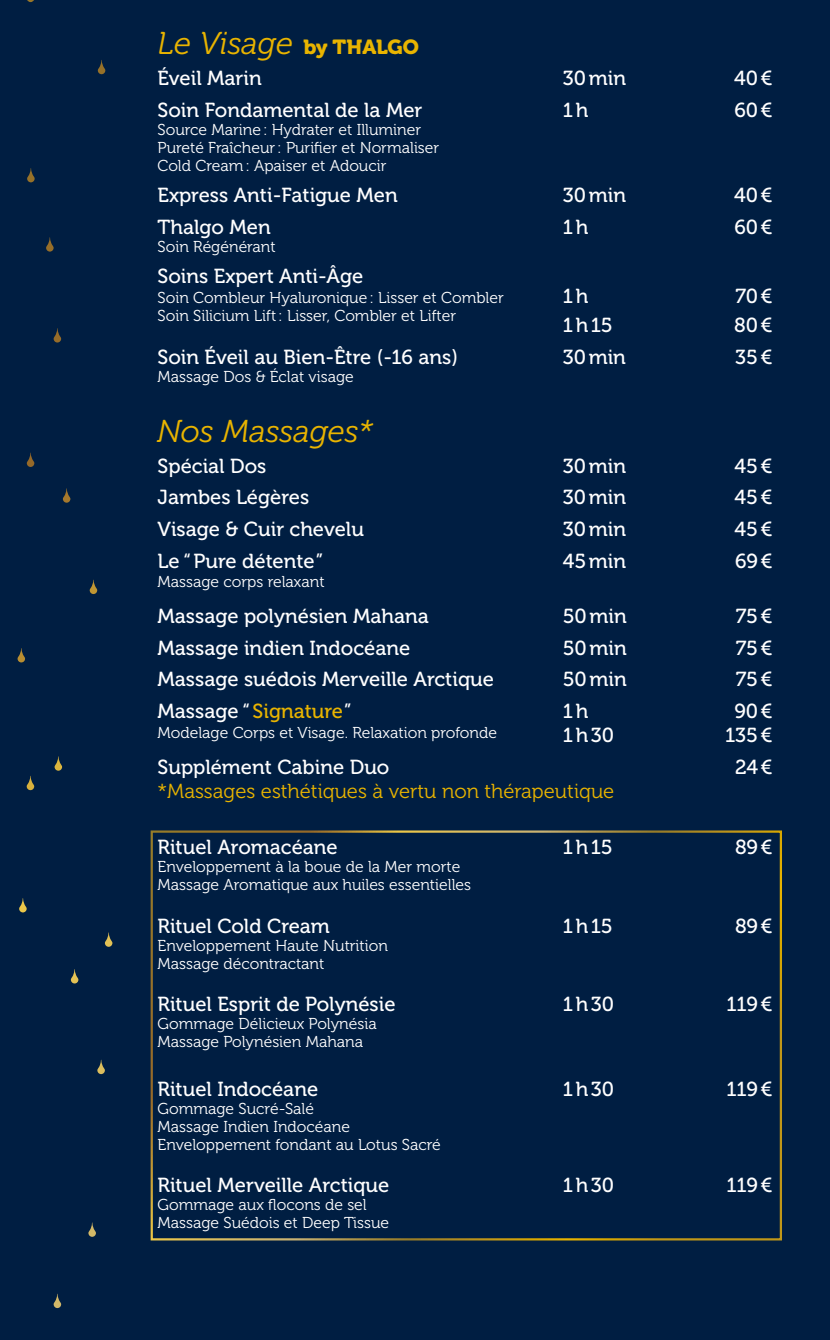
<style>
.page{position:relative;width:830px;height:1340px;background:#fff}
.page>*{position:absolute;margin:0;border:0;box-sizing:border-box;transform-origin:0 0}
.t1{font:italic 31.5px "Museo 300";color:#e9b400}
.t2{font:20.25px "Museo 500";color:#fff}
.t3{font:20.25px "Museo 300";color:#e9b400}
.t4{font:15.75px/18px "Museo 300";color:#fff}
.s1{font-family:"Museo 900";font-style:normal;font-size:20.25px}
.s2{color:#e9b400}
</style>
<div class="page">
<div style="left:0;top:0;width:829px;height:1339px;background:#001e42"></div>
<svg style="left:54px;top:1293px;width:7px;height:14px"></svg>
<svg style="left:88px;top:1222px;width:8px;height:14px"></svg>
<svg style="left:97px;top:1059px;width:8px;height:15px"></svg>
<svg style="left:71px;top:969px;width:7px;height:14px"></svg>
<svg style="left:105px;top:932px;width:7px;height:14px"></svg>
<svg style="left:19px;top:898px;width:8px;height:14px"></svg>
<svg style="left:27px;top:776px;width:7px;height:14px"></svg>
<svg style="left:55px;top:756px;width:7px;height:14px"></svg>
<svg style="left:18px;top:648px;width:7px;height:14px"></svg>
<svg style="left:90px;top:579px;width:7px;height:15px"></svg>
<svg style="left:63px;top:488px;width:7px;height:14px"></svg>
<svg style="left:27px;top:452px;width:7px;height:15px"></svg>
<svg style="left:54px;top:328px;width:7px;height:14px"></svg>
<svg style="left:46px;top:237px;width:8px;height:14px"></svg>
<svg style="left:27px;top:168px;width:8px;height:14px"></svg>
<svg style="left:98px;top:60px;width:7px;height:14px"></svg>
<svg style="left:27px;top:0;width:7px;height:2px"></svg>
<h1 class="t1" style="left:157px;top:26px;width:263px">Le Visage <span class="s1">by THALGO</span></h1>
<p class="t2" style="left:157px;top:67px;width:106px">Éveil Marin</p>
<p class="t2" style="left:562px;top:67px;width:64px">30min</p>
<p class="t2" style="left:733px;top:67px;width:40px">40€</p>
<p class="t2" style="left:157px;top:99px;width:266px">Soin Fondamental de la Mer</p>
<p class="t2" style="left:562px;top:99px;width:27px">1h</p>
<p class="t2" style="left:734px;top:99px;width:40px">60€</p>
<p class="t4" style="left:157px;top:121px;width:283px">Source Marine: Hydrater et Illuminer<br>Pureté Fraîcheur: Purifier et Normaliser<br>Cold Cream: Apaiser et Adoucir</p>
<p class="t2" style="left:157px;top:184px;width:241px">Express Anti-Fatigue Men</p>
<p class="t2" style="left:562px;top:184px;width:64px">30min</p>
<p class="t2" style="left:733px;top:184px;width:40px">40€</p>
<p class="t2" style="left:157px;top:216px;width:115px">Thalgo Men</p>
<p class="t2" style="left:562px;top:216px;width:27px">1h</p>
<p class="t2" style="left:734px;top:216px;width:40px">60€</p>
<p class="t4" style="left:157px;top:238px;width:120px">Soin Régénérant</p>
<p class="t2" style="left:157px;top:265px;width:207px">Soins Expert Anti-Âge</p>
<p class="t4" style="left:157px;top:289px;width:347px">Soin Combleur Hyaluronique: Lisser et Combler</p>
<p class="t2" style="left:562px;top:285px;width:27px">1h</p>
<p class="t2" style="left:735px;top:285px;width:39px">70€</p>
<p class="t4" style="left:157px;top:307px;width:300px">Soin Silicium Lift: Lisser, Combler et Lifter</p>
<p class="t2" style="left:562px;top:314px;width:51px">1h15</p>
<p class="t2" style="left:734px;top:314px;width:40px">80€</p>
<p class="t2" style="left:157px;top:345px;width:302px">Soin Éveil au Bien-Être (-16 ans)</p>
<p class="t2" style="left:562px;top:345px;width:64px">30min</p>
<p class="t2" style="left:735px;top:345px;width:39px">35€</p>
<p class="t4" style="left:157px;top:367px;width:198px">Massage Dos &amp; Éclat visage</p>
<h1 class="t1" style="left:157px;top:414px;width:217px">Nos Massages*</h1>
<p class="t2" style="left:157px;top:455px;width:110px">Spécial Dos</p>
<p class="t2" style="left:562px;top:455px;width:64px">30min</p>
<p class="t2" style="left:734px;top:455px;width:40px">45€</p>
<p class="t2" style="left:157px;top:486px;width:153px">Jambes Légères</p>
<p class="t2" style="left:562px;top:486px;width:64px">30min</p>
<p class="t2" style="left:734px;top:486px;width:40px">45€</p>
<p class="t2" style="left:157px;top:518px;width:208px">Visage &amp; Cuir chevelu</p>
<p class="t2" style="left:562px;top:518px;width:64px">30min</p>
<p class="t2" style="left:734px;top:518px;width:40px">45€</p>
<p class="t2" style="left:157px;top:549px;width:167px">Le “Pure détente”</p>
<p class="t2" style="left:562px;top:549px;width:65px">45min</p>
<p class="t2" style="left:735px;top:549px;width:39px">69€</p>
<p class="t4" style="left:157px;top:573px;width:168px">Massage corps relaxant</p>
<p class="t2" style="left:157px;top:605px;width:273px">Massage polynésien Mahana</p>
<p class="t2" style="left:562px;top:605px;width:65px">50min</p>
<p class="t2" style="left:735px;top:605px;width:39px">75€</p>
<p class="t2" style="left:157px;top:636px;width:254px">Massage indien Indocéane</p>
<p class="t2" style="left:562px;top:636px;width:65px">50min</p>
<p class="t2" style="left:735px;top:636px;width:39px">75€</p>
<p class="t2" style="left:157px;top:668px;width:338px">Massage suédois Merveille Arctique</p>
<p class="t2" style="left:562px;top:668px;width:65px">50min</p>
<p class="t2" style="left:735px;top:668px;width:39px">75€</p>
<p class="t2" style="left:157px;top:699px;width:195px">Massage “<span class="s2">Signature</span>”</p>
<p class="t2" style="left:562px;top:699px;width:27px">1h</p>
<p class="t2" style="left:734px;top:699px;width:40px">90€</p>
<p class="t4" style="left:157px;top:723px;width:341px">Modelage Corps et Visage. Relaxation profonde</p>
<p class="t2" style="left:562px;top:724px;width:53px">1h30</p>
<p class="t2" style="left:724px;top:724px;width:49px">135€</p>
<p class="t2" style="left:157px;top:755px;width:233px">Supplément Cabine Duo</p>
<p class="t2" style="left:734px;top:755px;width:39px">24€</p>
<p class="t3" style="left:157px;top:780px;width:458px">*Massages esthétiques à vertu non thérapeutique</p>
<p class="t2" style="left:157px;top:836px;width:182px">Rituel Aromacéane</p>
<p class="t2" style="left:562px;top:836px;width:51px">1h15</p>
<p class="t2" style="left:734px;top:836px;width:39px">89€</p>
<p class="t4" style="left:157px;top:858px;width:315px">Enveloppement à la boue de la Mer morte<br>Massage Aromatique aux huiles essentielles</p>
<p class="t2" style="left:157px;top:914px;width:174px">Rituel Cold Cream</p>
<p class="t2" style="left:562px;top:914px;width:51px">1h15</p>
<p class="t2" style="left:734px;top:914px;width:39px">89€</p>
<p class="t4" style="left:157px;top:936px;width:232px">Enveloppement Haute Nutrition<br>Massage décontractant</p>
<p class="t2" style="left:157px;top:992px;width:239px">Rituel Esprit de Polynésie</p>
<p class="t2" style="left:562px;top:992px;width:53px">1h30</p>
<p class="t2" style="left:726px;top:992px;width:48px">119€</p>
<p class="t4" style="left:157px;top:1014px;width:220px">Gommage Délicieux Polynésia<br>Massage Polynésien Mahana</p>
<p class="t2" style="left:157px;top:1077px;width:162px">Rituel Indocéane</p>
<p class="t2" style="left:562px;top:1077px;width:53px">1h30</p>
<p class="t2" style="left:726px;top:1077px;width:48px">119€</p>
<p class="t4" style="left:157px;top:1099px;width:284px">Gommage Sucré-Salé<br>Massage Indien Indocéane<br>Enveloppement fondant au Lotus Sacré</p>
<p class="t2" style="left:157px;top:1173px;width:233px">Rituel Merveille Arctique</p>
<p class="t2" style="left:562px;top:1173px;width:53px">1h30</p>
<p class="t2" style="left:726px;top:1173px;width:48px">119€</p>
<p class="t4" style="left:157px;top:1195px;width:233px">Gommage aux flocons de sel<br>Massage Suédois et Deep Tissue</p>
</div>
